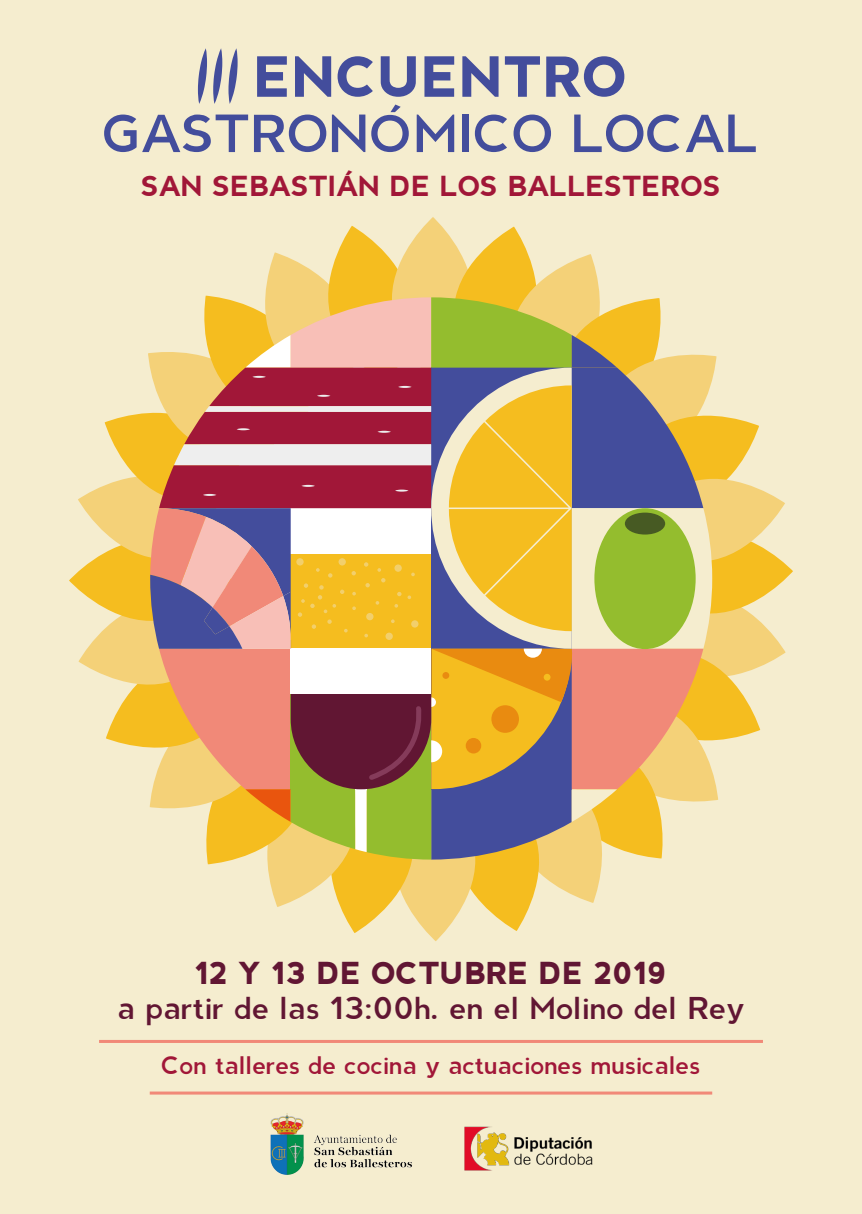
<style>
.page{position:relative;width:862px;height:1214px;background:#fff}
.page>*{position:absolute;margin:0;border:0;box-sizing:border-box;transform-origin:0 0}
.t1{font:800 55.2px "Berlin";color:#434d9c}
.t2{font:51.2px "Berlin";color:#434d9c}
.t3{font:30.4px/34.4px "Berlin";color:#611633;text-align:center}
.t4{font:27.6px "Berlin";color:#a11738}
.t5{font:24.2px "Berlin";color:#a11738}
.s1{font-weight:800}
</style>
<div class="page">
<div style="left:0;top:0;width:862px;height:1213px;background:#f5edcf"></div>
<svg style="left:78px;top:226px;width:715px;height:707px"></svg>
<svg style="left:198px;top:48px;width:9px;height:56px"></svg>
<svg style="left:213px;top:48px;width:9px;height:56px"></svg>
<svg style="left:228px;top:48px;width:10px;height:56px"></svg>
<hr style="left:99px;top:1039px;width:664px;height:3px;background:#f18978">
<hr style="left:150px;top:1091px;width:562px;height:3px;background:#f18978">
<img style="left:270px;top:1113px;width:142px;height:62px">
<img style="left:464px;top:1126px;width:129px;height:45px">
<p class="t1" style="left:254px;top:45px;width:375px">ENCUENTRO</p>
<p class="t2" style="left:103px;top:104px;width:657px">GASTRONÓMICO LOCAL</p>
<p class="t4" style="left:141px;top:170px;width:581px">SAN SEBASTIÁN DE LOS BALLESTEROS</p>
<p class="t3" style="left:117px;top:956px;width:629px"><span class="s1">12 Y 13 DE OCTUBRE DE 2019<br></span>a partir de las 13:00h. en el Molino del Rey</p>
<p class="t5" style="left:162px;top:1051px;width:540px">Con talleres de cocina y actuaciones musicales</p>
</div>
